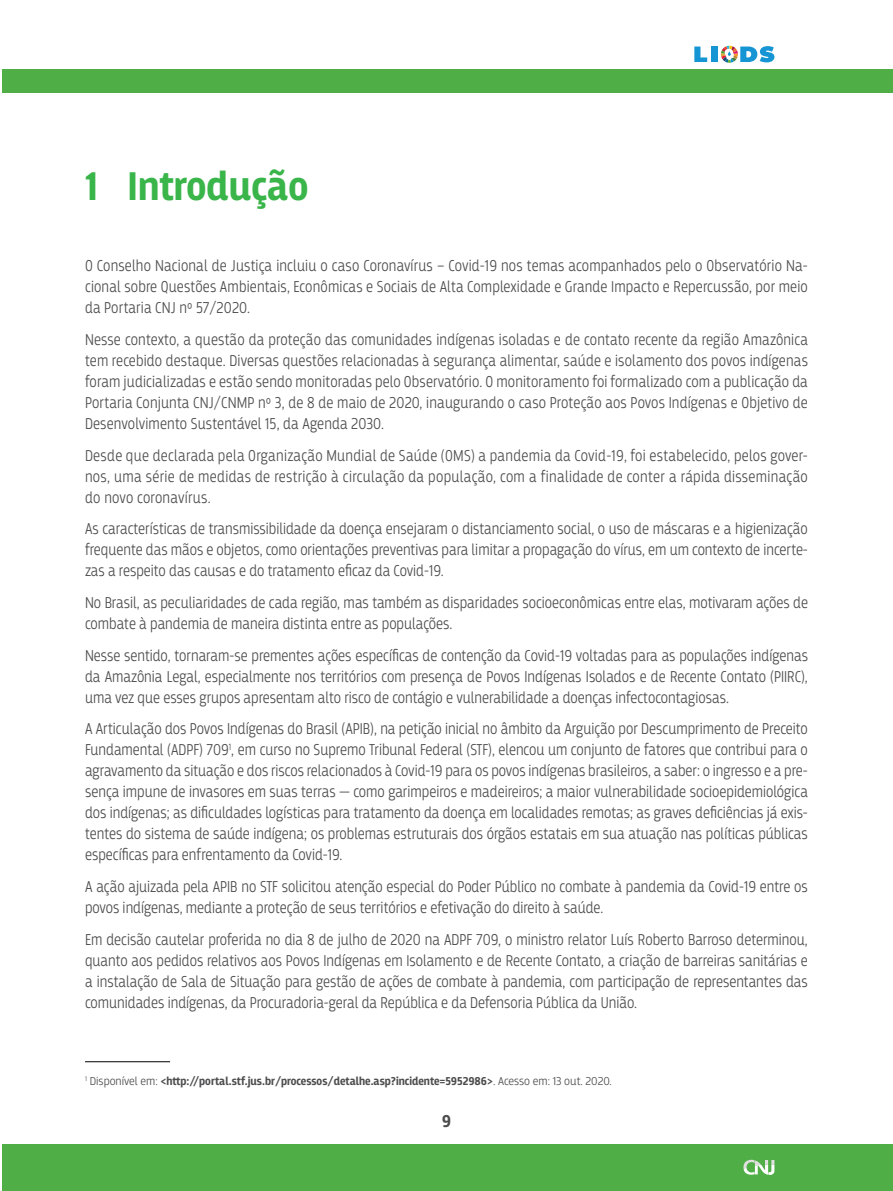
<style>
.page{position:relative;width:893px;height:1191px;background:#fff}
.page>*{position:absolute;margin:0;border:0;box-sizing:border-box;transform-origin:0 0}
.t1{font:700 42px "Breakers";color:#39b54a}
.t2{font:700 18px "Breakers";color:#4d4d4f}
.t3{font:300 16.5px/21px "Breakers";color:#4d4d4f;text-align:justify;scale:.9 1}
.t4{font:700 12px "Breakers";color:#4d4d4f}
.s1{font-weight:300}
</style>
<div class="page">
<div style="left:2px;top:1144px;width:891px;height:47px;background:#4fae46"></div>
<svg style="left:743px;top:1159px;width:31px;height:15px"></svg>
<div style="left:2px;top:70px;width:891px;height:23px;background:#4fae46"></div>
<svg style="left:694px;top:47px;width:13px;height:15px"></svg>
<div style="left:711px;top:47px;width:6px;height:15px;background:#1595d3"></div>
<svg style="left:721px;top:46px;width:53px;height:17px"></svg>
<hr style="left:85px;top:1061px;width:85px;height:1px;background:#000">
<h1 class="t1" style="left:85px;top:161px;width:225px">1 Introdução</h1>
<p class="t3" style="left:85px;top:255px;width:805px">O Conselho Nacional de Justiça incluiu o caso Coronavírus – Covid-19 nos temas acompanhados pelo o Observatório Na&shy;cional sobre Questões Ambientais, Econômicas e Sociais de Alta Complexidade e Grande Impacto e Repercussão, por meio da Portaria CNJ nº 57/2020.</p>
<p class="t3" style="left:85px;top:329px;width:805px">Nesse contexto, a questão da proteção das comunidades indígenas isoladas e de contato recente da região Amazônica tem recebido destaque. Diversas questões relacionadas à segurança alimentar, saúde e isolamento dos povos indígenas foram judicializadas e estão sendo monitoradas pelo Observatório. O monitoramento foi formalizado com a publicação da Portaria Conjunta CNJ/CNMP nº 3, de 8 de maio de 2020, inaugurando o caso Proteção aos Povos Indígenas e Objetivo de Desenvolvimento Sustentável 15, da Agenda 2030.</p>
<p class="t3" style="left:85px;top:445px;width:805px">Desde que declarada pela Organização Mundial de Saúde (OMS) a pandemia da Covid-19, foi estabelecido, pelos gover&shy;nos, uma série de medidas de restrição à circulação da população, com a finalidade de conter a rápida disseminação do novo coronavírus.</p>
<p class="t3" style="left:85px;top:518px;width:805px">As características de transmissibilidade da doença ensejaram o distanciamento social, o uso de máscaras e a higienização frequente das mãos e objetos, como orientações preventivas para limitar a propagação do vírus, em um contexto de incerte&shy;zas a respeito das causas e do tratamento eficaz da Covid-19.</p>
<p class="t3" style="left:85px;top:592px;width:805px">No Brasil, as peculiaridades de cada região, mas também as disparidades socioeconômicas entre elas, motivaram ações de combate à pandemia de maneira distinta entre as populações.</p>
<p class="t3" style="left:85px;top:644px;width:805px">Nesse sentido, tornaram-se prementes ações específicas de contenção da Covid-19 voltadas para as populações indígenas da Amazônia Legal, especialmente nos territórios com presença de Povos Indígenas Isolados e de Recente Contato (PIIRC), uma vez que esses grupos apresentam alto risco de contágio e vulnerabilidade a doenças infectocontagiosas.</p>
<p class="t3" style="left:85px;top:718px;width:805px">A Articulação dos Povos Indígenas do Brasil (APIB), na petição inicial no âmbito da Arguição por Descumprimento de Preceito Fundamental (ADPF) 709<sup>1</sup>, em curso no Supremo Tribunal Federal (STF), elencou um conjunto de fatores que contribui para o agravamento da situação e dos riscos relacionados à Covid-19 para os povos indígenas brasileiros, a saber: o ingresso e a pre&shy;sença impune de invasores em suas terras — como garimpeiros e madeireiros; a maior vulnerabilidade socioepidemiológica dos indígenas; as dificuldades logísticas para tratamento da doença em localidades remotas; as graves deficiências já exis&shy;tentes do sistema de saúde indígena; os problemas estruturais dos órgãos estatais em sua atuação nas políticas públicas específicas para enfrentamento da Covid-19.</p>
<p class="t3" style="left:85px;top:876px;width:805px">A ação ajuizada pela APIB no STF solicitou atenção especial do Poder Público no combate à pandemia da Covid-19 entre os povos indígenas, mediante a proteção de seus territórios e efetivação do direito à saúde.</p>
<p class="t3" style="left:85px;top:928px;width:805px">Em decisão cautelar proferida no dia 8 de julho de 2020 na ADPF 709, o ministro relator Luís Roberto Barroso determinou, quanto aos pedidos relativos aos Povos Indígenas em Isolamento e de Recente Contato, a criação de barreiras sanitárias e a instalação de Sala de Situação para gestão de ações de combate à pandemia, com participação de representantes das comunidades indígenas, da Procuradoria-geral da República e da Defensoria Pública da União.</p>
<p class="t4" style="left:85px;top:1073px;width:528px"><sup>1</sup> <span class="s1">Disponível em:</span> &lt;http://portal.stf.jus.br/processos/detalhe.asp?incidente=5952986&gt;<span class="s1">. Acesso em: 13 out. 2020.</span></p>
<p class="t2" style="left:442px;top:1110px;width:11px">9</p>
</div>
